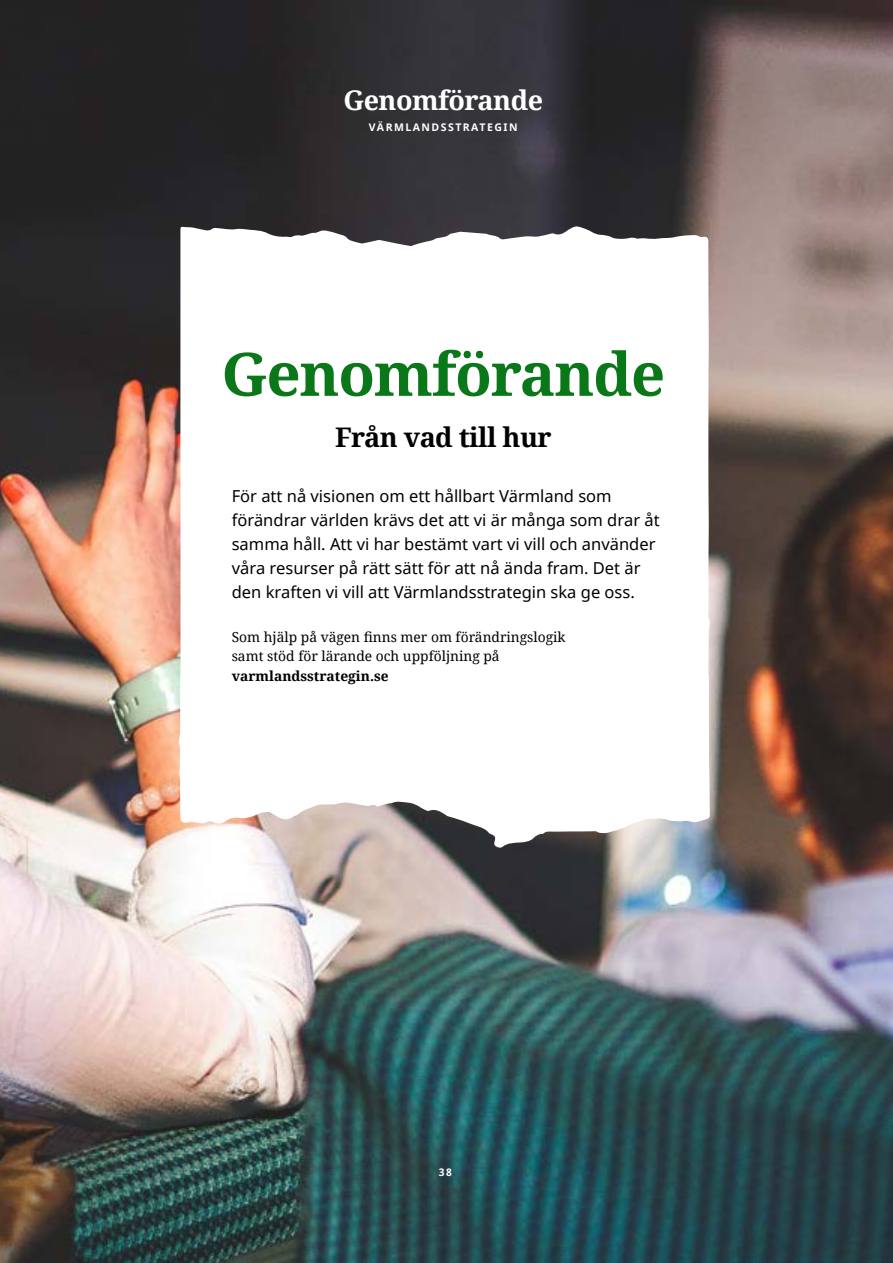
<style>
.page{position:relative;width:893px;height:1263px;background:#fff}
.page>*{position:absolute;margin:0;border:0;box-sizing:border-box;transform-origin:0 0}
.t1{font:700 60px "Noto Serif";letter-spacing:-.02em;color:#0a7719}
.t2{font:700 27px "Noto Serif";letter-spacing:-.02em;color:#000}
.t3{font:700 27px "Noto Serif";letter-spacing:-.02em;color:#fff}
.Ingress{font:16.5px/24px "Noto Sans";color:#000}
.t4{font:13.8px/19.5px "Noto Serif";color:#000}
.t5{font:700 13.8px "Noto Serif";color:#000}
.t6{font:700 10.5px "Noto Sans";letter-spacing:.14em;color:#fff}
</style>
<div class="page">
<img style="left:0;top:0;width:893px;height:1263px">
<svg style="left:179px;top:226px;width:531px;height:448px"></svg>
<svg style="left:179px;top:674px;width:531px;height:174px"></svg>
<p class="t3" style="left:343px;top:81px;width:201px">Genomförande</p>
<p class="t6" style="left:369px;top:119px;width:150px">VÄRMLANDSSTRATEGIN</p>
<p class="t1" style="left:221px;top:332px;width:445px">Genomförande</p>
<p class="t2" style="left:335px;top:418px;width:218px">Från vad till hur</p>
<p class="Ingress" style="left:232px;top:485px;width:429px">För att nå visionen om ett hållbart Värmland som förändrar världen krävs det att vi är många som drar åt samma håll. Att vi har bestämt vart vi vill och använder våra resurser på rätt sätt för att nå ända fram. Det är den kraften vi vill att Värmlandsstrategin ska ge oss.</p>
<p class="t4" style="left:232px;top:627px;width:335px">Som hjälp på vägen finns mer om förändringslogik samt stöd för lärande och uppföljning på</p>
<p class="t5" style="left:232px;top:666px;width:158px">varmlandsstrategin.se</p>
<p class="t6" style="left:439px;top:1165px;width:15px">38</p>
</div>
